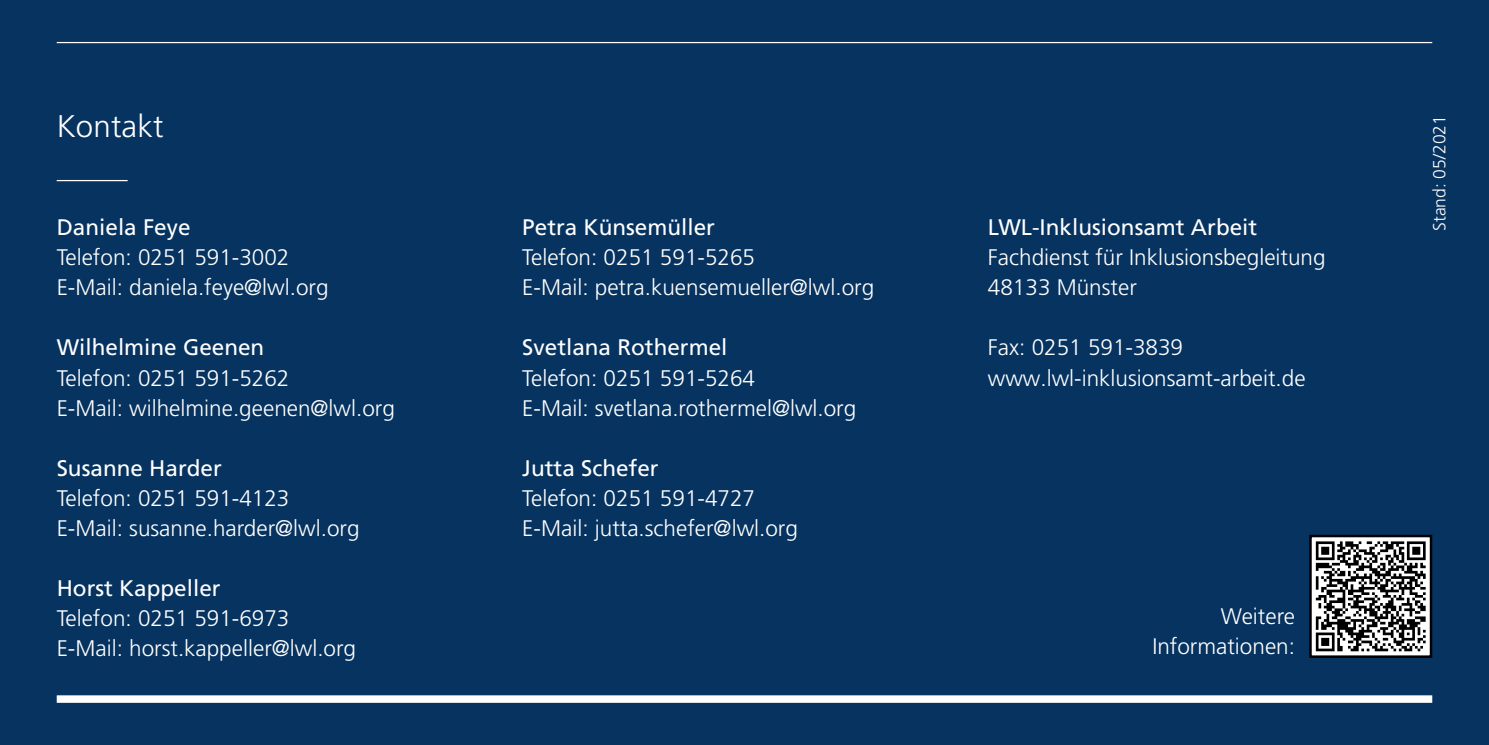
<style>
.page{position:relative;width:1489px;height:745px;background:#fff}
.page>*{position:absolute;margin:0;border:0;box-sizing:border-box;transform-origin:0 0}
.t1{font:300 31.25px "Frutiger LT Pro";letter-spacing:.005em;color:#fff}
.t2{font:300 22.5px/30px "Frutiger LT Pro";color:#fff}
.t3{font:300 17.5px "Frutiger LT Pro";color:#fff}
.s1{font-weight:400}
</style>
<div class="page">
<div style="left:0;top:0;width:1488px;height:744px;background:#073360"></div>
<svg style="left:57px;top:695px;width:1374px;height:7px;background:#f3f5f7"></svg>
<hr style="left:57px;top:42px;width:1374px;height:1px;background:#fff">
<hr style="left:57px;top:180px;width:71px;height:1px;background:#fff">
<svg style="left:1312px;top:537px;width:116px;height:117px"></svg>
<svg style="left:1315px;top:541px;width:110px;height:110px;background:#7f7f7f"></svg>
<div style="left:1309px;top:534px;width:122px;height:123px;border:2px solid #000"></div>
<h2 class="t1" style="left:57px;top:108px;width:108px">Kontakt</h2>
<p class="t2" style="left:57px;top:212px;width:273px"><span class="s1">Daniela Feye<br></span>Telefon: 0251 591-3002<br>E-Mail: daniela.feye@lwl.org</p>
<p class="t2" style="left:57px;top:332px;width:340px"><span class="s1">Wilhelmine Geenen<br></span>Telefon: 0251 591-5262<br>E-Mail: wilhelmine.geenen@lwl.org</p>
<p class="t2" style="left:57px;top:452px;width:304px"><span class="s1">Susanne Harder<br></span>Telefon: 0251 591-4123<br>E-Mail: susanne.harder@lwl.org</p>
<p class="t2" style="left:57px;top:572px;width:301px"><span class="s1">Horst Kappeller<br></span>Telefon: 0251 591-6973<br>E-Mail: horst.kappeller@lwl.org</p>
<p class="t2" style="left:522px;top:212px;width:353px"><span class="s1">Petra Künsemüller<br></span>Telefon: 0251 591-5265<br>E-Mail: petra.kuensemueller@lwl.org</p>
<p class="t2" style="left:522px;top:332px;width:335px"><span class="s1">Svetlana Rothermel<br></span>Telefon: 0251 591-5264<br>E-Mail: svetlana.rothermel@lwl.org</p>
<p class="t2" style="left:522px;top:452px;width:277px"><span class="s1">Jutta Schefer<br></span>Telefon: 0251 591-4727<br>E-Mail: jutta.schefer@lwl.org</p>
<p class="t2" style="left:987px;top:212px;width:339px"><span class="s1">LWL-Inklusionsamt Arbeit<br></span>Fachdienst für Inklusionsbegleitung<br>48133 Münster</p>
<p class="t2" style="left:987px;top:332px;width:319px">Fax: 0251 591-3839 www.lwl-inklusionsamt-arbeit.de</p>
<p class="t2" style="left:1152px;top:601px;width:144px;text-align:right">Weitere<br>Informationen:</p>
<p class="t3" style="left:1428px;top:231px;width:117px;rotate:-90deg">Stand: 05/2021</p>
</div>
